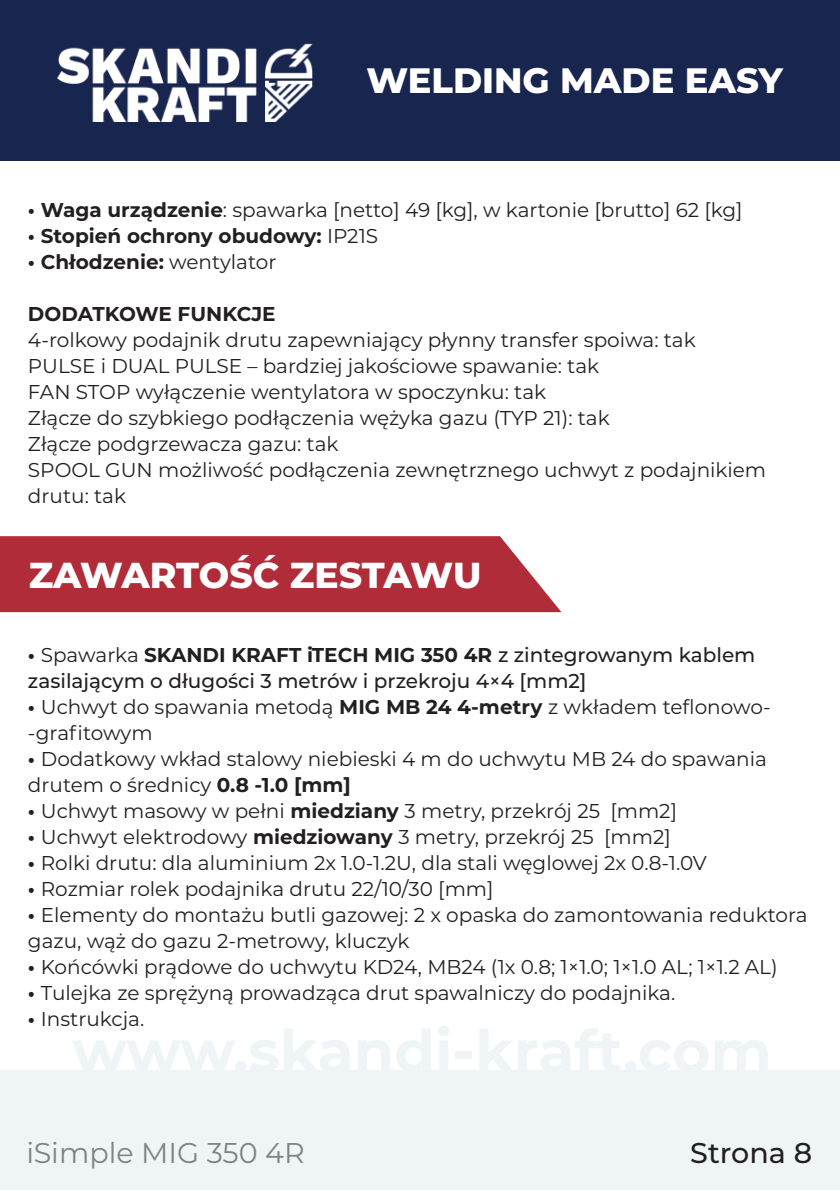
<style>
.page{position:relative;width:840px;height:1191px;background:#fff}
.page>*{position:absolute;margin:0;border:0;box-sizing:border-box;transform-origin:0 0}
.t1{font:800 36px "Montserrat";letter-spacing:-.005em;color:#fff}
.t2{font:800 35.2px "Montserrat";color:#fff}
.t3{font:28.6px "Montserrat";color:#808285}
.t4{font:500 28.6px "Montserrat";color:#231f20}
.t5{font:20px/26px "Montserrat";color:#231f20}
.t6{font:500 20px/26px "Montserrat";color:#231f20}
.t7{font:700 20px "Montserrat";color:#231f20}
.s1{font-weight:700}
.s2{font-weight:400}
</style>
<div class="page">
<div style="left:0;top:0;width:839px;height:161px;background:#18264f"></div>
<img style="left:58px;top:43px;width:255px;height:78px">
<div style="left:0;top:1070px;width:839px;height:120px;background:#eff5f6"></div>
<div style="left:0;top:536px;width:561px;height:76px;background:#b02c39"></div>
<h2 class="t2" style="left:366px;top:57px;width:418px">WELDING MADE EASY</h2>
<p class="t5" style="left:28px;top:196px;width:715px"><span class="s1">• Waga urządzenie</span>: spawarka [netto] 49 [kg], w kartonie [brutto] 62 [kg]</p>
<p class="t7" style="left:28px;top:221px;width:351px">• Stopień ochrony obudowy: <span class="s2">IP21S</span></p>
<p class="t7" style="left:28px;top:247px;width:250px">• Chłodzenie: <span class="s2">wentylator</span></p>
<p class="t7" style="left:28px;top:299px;width:249px">DODATKOWE FUNKCJE</p>
<p class="t5" style="left:28px;top:326px;width:739px">4-rolkowy podajnik drutu zapewniający płynny transfer spoiwa: tak PULSE i DUAL PULSE – bardziej jakościowe spawanie: tak<br>FAN STOP wyłączenie wentylatora w spoczynku: tak<br>Złącze do szybkiego podłączenia wężyka gazu (TYP 21): tak<br>Złącze podgrzewacza gazu: tak<br>SPOOL GUN możliwość podłączenia zewnętrznego uchwyt z podajnikiem drutu: tak</p>
<h1 class="t1" style="left:29px;top:551px;width:454px">ZAWARTOŚĆ ZESTAWU</h1>
<p class="t6" style="left:28px;top:641px;width:728px"><span class="s1">•</span> <span class="s2">Spawarka</span> <span class="s1">SKANDI KRAFT iTECH MIG 350 4R</span> z zintegrowanym kablem zasilającym o długości 3 metrów i przekroju 4×4 [mm2]</p>
<p class="t5" style="left:28px;top:693px;width:743px"><span class="s1">•</span> Uchwyt do spawania metodą <span class="s1">MIG MB 24 4-metry</span> z wkładem teflonowo--grafitowym</p>
<p class="t5" style="left:28px;top:745px;width:740px"><span class="s1">•</span> Dodatkowy wkład stalowy niebieski 4 m do uchwytu MB 24 do spawania drutem o średnicy <span class="s1">0.8 -1.0 [mm]</span></p>
<p class="t5" style="left:28px;top:797px;width:650px"><span class="s1">•</span> Uchwyt masowy w pełni <span class="s1">miedziany</span> 3 metry, przekrój 25 [mm2]</p>
<p class="t5" style="left:28px;top:823px;width:644px"><span class="s1">•</span> Uchwyt elektrodowy <span class="s1">miedziowany</span> 3 metry, przekrój 25 [mm2]</p>
<p class="t5" style="left:28px;top:849px;width:680px"><span class="s1">•</span> Rolki drutu: dla aluminium 2x 1.0-1.2U, dla stali węglowej 2x 0.8-1.0V</p>
<p class="t5" style="left:28px;top:875px;width:467px"><span class="s1">•</span> Rozmiar rolek podajnika drutu 22/10/30 [mm]</p>
<p class="t5" style="left:28px;top:901px;width:780px"><span class="s1">•</span> Elementy do montażu butli gazowej: 2 x opaska do zamontowania reduktora gazu, wąż do gazu 2-metrowy, kluczyk</p>
<p class="t5" style="left:28px;top:953px;width:750px"><span class="s1">•</span> Końcówki prądowe do uchwytu KD24, MB24 (1x 0.8; 1×1.0; 1×1.0 AL; 1×1.2 AL)</p>
<p class="t5" style="left:28px;top:979px;width:648px"><span class="s1">•</span> Tulejka ze sprężyną prowadząca drut spawalniczy do podajnika.</p>
<p class="t5" style="left:28px;top:1005px;width:118px"><span class="s1">•</span> Instrukcja.</p>
<h3 class="t3" style="left:27px;top:1132px;width:279px">iSimple MIG 350 4R</h3>
<h3 class="t4" style="left:690px;top:1132px;width:123px">Strona 8</h3>
</div>
